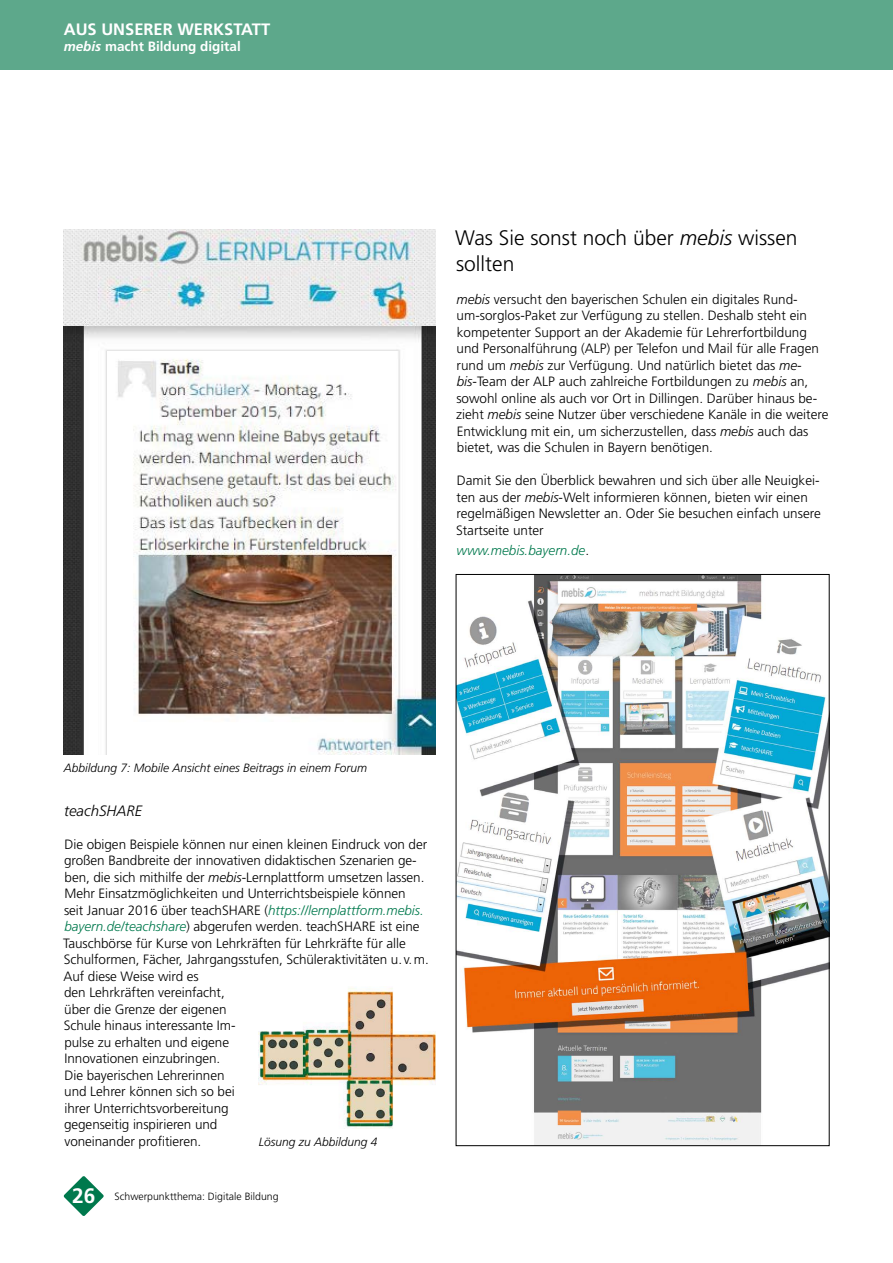
<style>
.page{position:relative;width:893px;height:1263px;background:#fff}
.page>*{position:absolute;margin:0;border:0;box-sizing:border-box;transform-origin:0 0}
.t1{font:300 21px/25.2px "Frutiger LT Std";color:#000}
.t2{font:700 16.5px "Frutiger LT Std";color:#fff}
.t3{font:italic 300 15px "Frutiger LT Std";color:#000}
.t4{font:300 13.5px/16.5px "Frutiger LT Std";letter-spacing:-.005em;color:#000}
.t5{font:700 13.5px "Frutiger LT Std";color:#fff}
.t6{font:italic 300 13.5px "Frutiger LT Std";color:#00794d}
.t7{font:italic 300 12px "Frutiger LT Std";color:#000}
.t8{font:300 10.5px "Frutiger LT Std";color:#000}
.s1{font-style:italic}
.s2{font-style:normal;color:#000}
.s3{font-style:italic;color:#00794d}
.s4{font-weight:700;font-size:20.85px;color:#fff}
</style>
<div class="page">
<div style="left:0;top:0;width:893px;height:70px;background:#5da88b"></div>
<svg style="left:64px;top:1176px;width:40px;height:40px"></svg>
<img style="left:64px;top:230px;width:372px;height:524px">
<img style="left:259px;top:988px;width:177px;height:140px">
<img style="left:458px;top:576px;width:370px;height:568px">
<p class="t2" style="left:64px;top:20px;width:208px">AUS UNSERER WERKSTATT</p>
<p class="t5" style="left:64px;top:39px;width:179px"><span class="s1">mebis</span> macht Bildung digital</p>
<h1 class="t1" style="left:455px;top:226px;width:344px">Was Sie sonst noch über <span class="s1">mebis</span> wissen sollten</h1>
<p class="t4" style="left:456px;top:291px;width:374px"><span class="s1">mebis</span> versucht den bayerischen Schulen ein digitales Rund&shy;um-sorglos-Paket zur Verfügung zu stellen. Deshalb steht ein kompetenter Support an der Akademie für Lehrerfortbildung und Personalführung (ALP) per Telefon und Mail für alle Fragen rund um <span class="s1">mebis</span> zur Verfügung. Und natürlich bietet das <span class="s1">me&shy;bis</span>-Team der ALP auch zahlreiche Fortbildungen zu <span class="s1">mebis</span> an, sowohl online als auch vor Ort in Dillingen. Darüber hinaus be&shy;zieht <span class="s1">mebis</span> seine Nutzer über verschiedene Kanäle in die weitere Entwicklung mit ein, um sicherzustellen, dass <span class="s1">mebis</span> auch das bietet, was die Schulen in Bayern benötigen.</p>
<p class="t4" style="left:456px;top:472px;width:366px">Damit Sie den Überblick bewahren und sich über alle Neuigkei&shy;ten aus der <span class="s1">mebis</span>-Welt informieren können, bieten wir einen regelmäßigen Newsletter an. Oder Sie besuchen einfach unsere Startseite unter</p>
<p class="t6" style="left:457px;top:543px;width:134px">www.mebis.bayern.de<span class="s2">.</span></p>
<p class="t7" style="left:64px;top:761px;width:305px">Abbildung 7: Mobile Ansicht eines Beitrags in einem Forum</p>
<p class="t3" style="left:64px;top:802px;width:80px">teachSHARE</p>
<p class="t4" style="left:63px;top:836px;width:367px">Die obigen Beispiele können nur einen kleinen Eindruck von der großen Bandbreite der innovativen didaktischen Szenarien ge&shy;ben, die sich mithilfe der <span class="s1">mebis</span>-Lernplattform umsetzen lassen.<br>Mehr Einsatzmöglichkeiten und Unterrichtsbeispiele können<br>seit Januar 2016 über teachSHARE (<span class="s3">https://lernplattform.mebis. bayern.de/teachshare</span>) abgerufen werden. teachSHARE ist eine Tauschbörse für Kurse von Lehrkräften für Lehrkräfte für alle Schulformen, Fächer, Jahrgangsstufen, Schüleraktivitäten u. v.m.<br>Auf diese Weise wird es<br>den Lehrkräften vereinfacht,<br>über die Grenze der eigenen<br>Schule hinaus interessante Im-<br>pulse zu erhalten und eigene<br>Innovationen einzubringen.<br>Die bayerischen Lehrerinnen<br>und Lehrer können sich so bei<br>ihrer Unterrichtsvorbereitung<br>gegenseitig inspirieren und<br>voneinander profitieren.</p>
<p class="t7" style="left:259px;top:1135px;width:120px">Lösung zu Abbildung 4</p>
<p class="t8" style="left:72px;top:1190px;width:208px"><span class="s4">26</span> Schwerpunktthema: Digitale Bildung</p>
</div>
